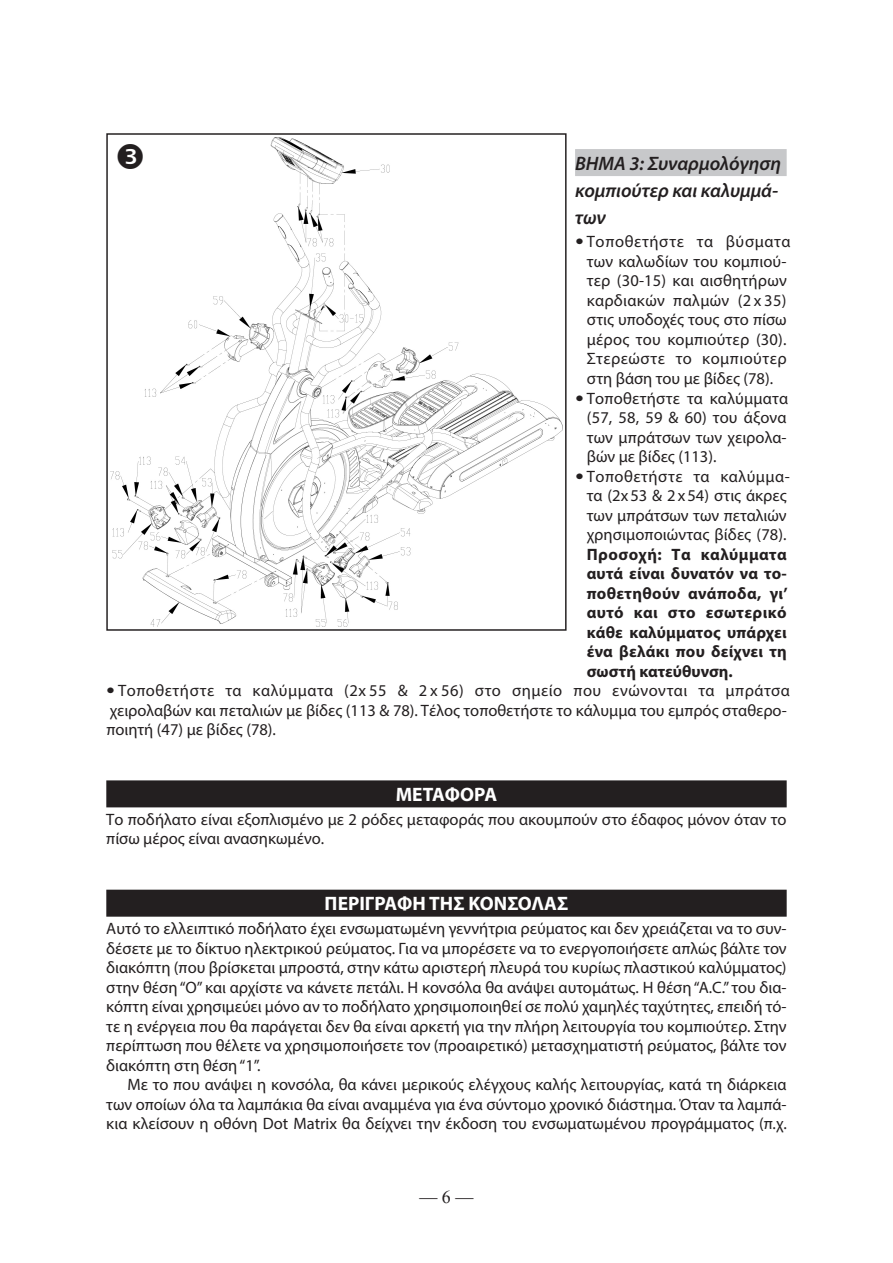
<style>
.page{position:relative;width:893px;height:1263px;background:#fff}
.page>*{position:absolute;margin:0;border:0;box-sizing:border-box;transform-origin:0 0}
.t1{font:italic 600 19.5px/27px "Myriad Pro";color:#231f20}
.t2{font:700 19.5px "Myriad Pro";color:#fff}
.t3{font:18px "Times New Roman";color:#231f20}
.t4{font:16.5px/19.5px "Myriad Pro";color:#231f20;text-align:justify}
.t5{font:700 16.5px/19.5px "Myriad Pro";letter-spacing:.005em;color:#231f20;text-align:justify}
.s1{font-family:"PF Catalog";font-weight:900}
</style>
<div class="page">
<div style="left:575px;top:149px;width:212px;height:27px;background:#c7c8ca"></div>
<div style="left:106px;top:780px;width:681px;height:27px;background:#231f20"></div>
<div style="left:106px;top:890px;width:681px;height:27px;background:#231f20"></div>
<img style="left:111px;top:137px;width:451px;height:489px">
<svg style="left:118px;top:143px;width:25px;height:26px"></svg>
<p class="t1" style="left:575px;top:149px;width:208px">ΒΗΜΑ 3: Συναρμολόγηση κομπιούτερ και καλυμμά&shy;των</p>
<p class="t4" style="left:575px;top:232px;width:217px;text-align:center"><span class="s1">•</span> Τοποθετήστε τα βύσματα των καλωδίων του κομπιού&shy;τερ (30-15) και αισθητήρων καρδιακών παλμών (2 x 35) στις υποδοχές τους στο πίσω μέρος του κομπιούτερ (30).<br>Στερεώστε το κομπιούτερ στη βάση του με βίδες (78).</p>
<p class="t4" style="left:587px;top:388px;width:203px;text-indent:-12px"><span class="s1">•</span> Τοποθετήστε τα καλύμματα (57, 58, 59 &amp; 60) του άξονα των μπράτσων των χειρολα&shy;βών με βίδες (113).</p>
<p class="t4" style="left:575px;top:466px;width:216px;text-align:center"><span class="s1">•</span> Τοποθετήστε τα καλύμμα&shy;τα (2x53 &amp; 2x54) στις άκρες των μπράτσων των πεταλιών χρησιμοποιώντας βίδες (78).</p>
<p class="t5" style="left:587px;top:544px;width:203px">Προσοχή: Τα καλύμματα αυτά είναι δυνατόν να το&shy;ποθετηθούν ανάποδα, γι’ αυτό και στο εσωτερικό κάθε καλύμματος υπάρχει ένα βελάκι που δείχνει τη σωστή κατεύθυνση.</p>
<p class="t4" style="left:106px;top:680px;width:685px;text-align:left"><span class="s1">•</span> Τοποθετήστε τα καλύμματα (2x 55 &amp; 2 x 56) στο σημείο που ενώνονται τα μπράτσα χειρολαβών και πεταλιών με βίδες (113 &amp; 78). Τέλος τοποθετήστε το κάλυμμα του εμπρός σταθερο&shy;ποιητή (47) με βίδες (78).</p>
<p class="t2" style="left:396px;top:782px;width:103px">ΜΕΤΑΦΟΡΑ</p>
<p class="t4" style="left:106px;top:809px;width:682px">Το ποδήλατο είναι εξοπλισμένο με 2 ρόδες μεταφοράς που ακουμπούν στο έδαφος μόνον όταν το πίσω μέρος είναι ανασηκωμένο.</p>
<p class="t2" style="left:325px;top:891px;width:245px">ΠΕΡΙΓΡΑΦΗ ΤΗΣ ΚΟΝΣΟΛΑΣ</p>
<p class="t4" style="left:106px;top:918px;width:682px">Αυτό το ελλειπτικό ποδήλατο έχει ενσωματωμένη γεννήτρια ρεύματος και δεν χρειάζεται να το συν&shy;δέσετε με το δίκτυο ηλεκτρικού ρεύματος. Για να μπορέσετε να το ενεργοποιήσετε απλώς βάλτε τον διακόπτη (που βρίσκεται μπροστά, στην κάτω αριστερή πλευρά του κυρίως πλαστικού καλύμματος) στην θέση “Ο” και αρχίστε να κάνετε πετάλι. Η κονσόλα θα ανάψει αυτομάτως. Η θέση “A.C.” του δια&shy;κόπτη είναι χρησιμεύει μόνο αν το ποδήλατο χρησιμοποιηθεί σε πολύ χαμηλές ταχύτητες, επειδή τό&shy;τε η ενέργεια που θα παράγεται δεν θα είναι αρκετή για την πλήρη λειτουργία του κομπιούτερ. Στην περίπτωση που θέλετε να χρησιμοποιήσετε τον (προαιρετικό) μετασχηματιστή ρεύματος, βάλτε τον διακόπτη στη θέση “1”.</p>
<p class="t4" style="left:106px;top:1074px;width:682px;text-indent:21px">Με το που ανάψει η κονσόλα, θα κάνει μερικούς ελέγχους καλής λειτουργίας, κατά τη διάρκεια των οποίων όλα τα λαμπάκια θα είναι αναμμένα για ένα σύντομο χρονικό διάστημα. Όταν τα λαμπά&shy;κια κλείσουν η οθόνη Dot Matrix θα δείχνει την έκδοση του ενσωματωμένου προγράμματος (π.χ.</p>
<p class="t3" style="left:419px;top:1185px;width:55px">— 6 —</p>
</div>
